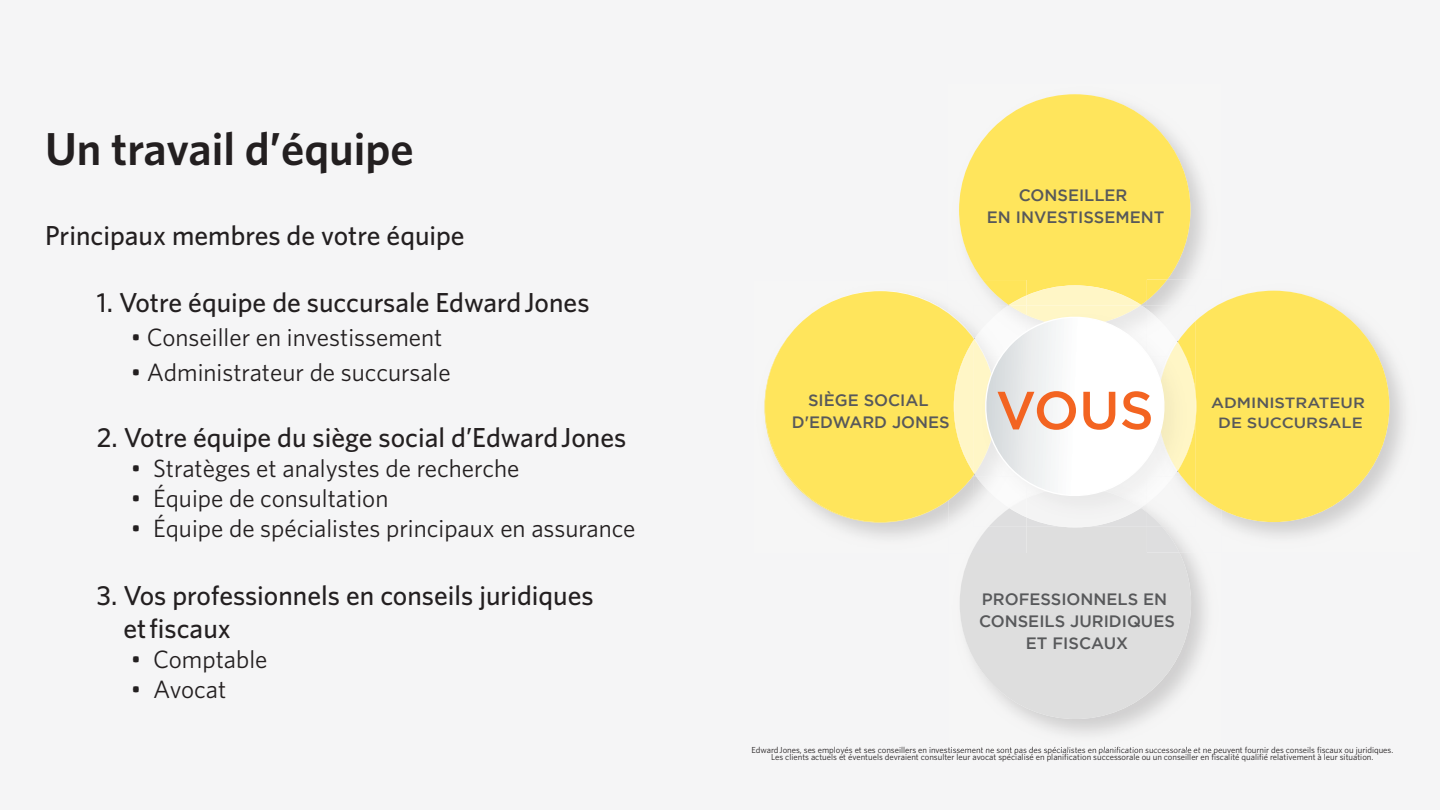
<style>
.page{position:relative;width:1440px;height:810px;background:#f5f5f6}
.page>*{position:absolute;margin:0;border:0;box-sizing:border-box;transform-origin:0 0}
.t1{font:500 53.5px "Gotham";color:#f36421}
.t2{font:600 46.25px "Whitney";color:#231f20}
.t3{font:500 27.5px/33px "Whitney";color:#231f20}
.t4{font:25px "Whitney";color:#231f20}
.t5{font:500 16.5px/21.9px "Gotham";color:#57585a;text-align:center}
.t6{font:500 14.75px "Gotham";color:#57585a;scale:1.11 1}
.t7{font:8.75px/7.5px "Whitney";color:#231f20;text-align:center}
</style>
<div class="page">
<svg style="left:959px;top:94px;width:232px;height:191px;background:#fce673"></svg>
<img style="left:948px;top:747px;width:274px;height:2px">
<img style="left:959px;top:280px;width:24px;height:5px">
<img style="left:983px;top:280px;width:43px;height:5px">
<svg style="left:764px;top:291px;width:190px;height:231px;fill:#ffe55c"></svg>
<img style="left:1389px;top:358px;width:15px;height:116px">
<img style="left:1167px;top:279px;width:27px;height:6px">
<img style="left:1147px;top:279px;width:20px;height:6px">
<svg style="left:954px;top:285px;width:435px;height:434px"></svg>
<h2 class="t2" style="left:45px;top:121px;width:370px">Un travail d’équipe</h2>
<h3 class="t3" style="left:45px;top:219px;width:421px">Principaux membres de votre équipe</h3>
<h3 class="t3" style="left:97px;top:285px;width:494px">1. Votre équipe de succursale Edward Jones</h3>
<h3 class="t4" style="left:131px;top:322px;width:313px">• Conseiller en investissement</h3>
<h3 class="t4" style="left:131px;top:357px;width:322px">• Administrateur de succursale</h3>
<h3 class="t3" style="left:97px;top:421px;width:531px">2. Votre équipe du siège social d’Edward Jones</h3>
<h3 class="t4" style="left:131px;top:454px;width:390px">• Stratèges et analystes de recherche</h3>
<h3 class="t4" style="left:131px;top:484px;width:259px">• Équipe de consultation</h3>
<h3 class="t4" style="left:131px;top:514px;width:506px">• Équipe de spécialistes principaux en assurance</h3>
<h3 class="t3" style="left:123px;top:579px;width:472px;text-indent:-26px">3. Vos professionnels en conseils juridiques et fiscaux</h3>
<h3 class="t4" style="left:131px;top:645px;width:138px">• Comptable</h3>
<h3 class="t4" style="left:131px;top:675px;width:97px">• Avocat</h3>
<h3 class="t5" style="left:987px;top:184px;width:179px">CONSEILLER<br>EN INVESTISSEMENT</h3>
<h1 class="t1" style="left:996px;top:380px;width:159px">VOUS</h1>
<h3 class="t5" style="left:792px;top:389px;width:159px">SIÈGE SOCIAL<br>D'EDWARD JONES</h3>
<h3 class="t6" style="left:1211px;top:395px;width:140px">ADMINISTRATEUR</h3>
<h3 class="t6" style="left:1218px;top:414px;width:132px">DE SUCCURSALE</h3>
<h3 class="t5" style="left:979px;top:588px;width:197px">PROFESSIONNELS EN<br>CONSEILS JURIDIQUES<br>ET FISCAUX</h3>
<p class="t7" style="left:751px;top:746px;width:643px">Edward Jones, ses employés et ses conseillers en investissement ne sont pas des spécialistes en planification successorale et ne peuvent fournir des conseils fiscaux ou juridiques.<br>Les clients actuels et éventuels devraient consulter leur avocat spécialisé en planification successorale ou un conseiller en fiscalité qualifié relativement à leur situation.</p>
</div>
